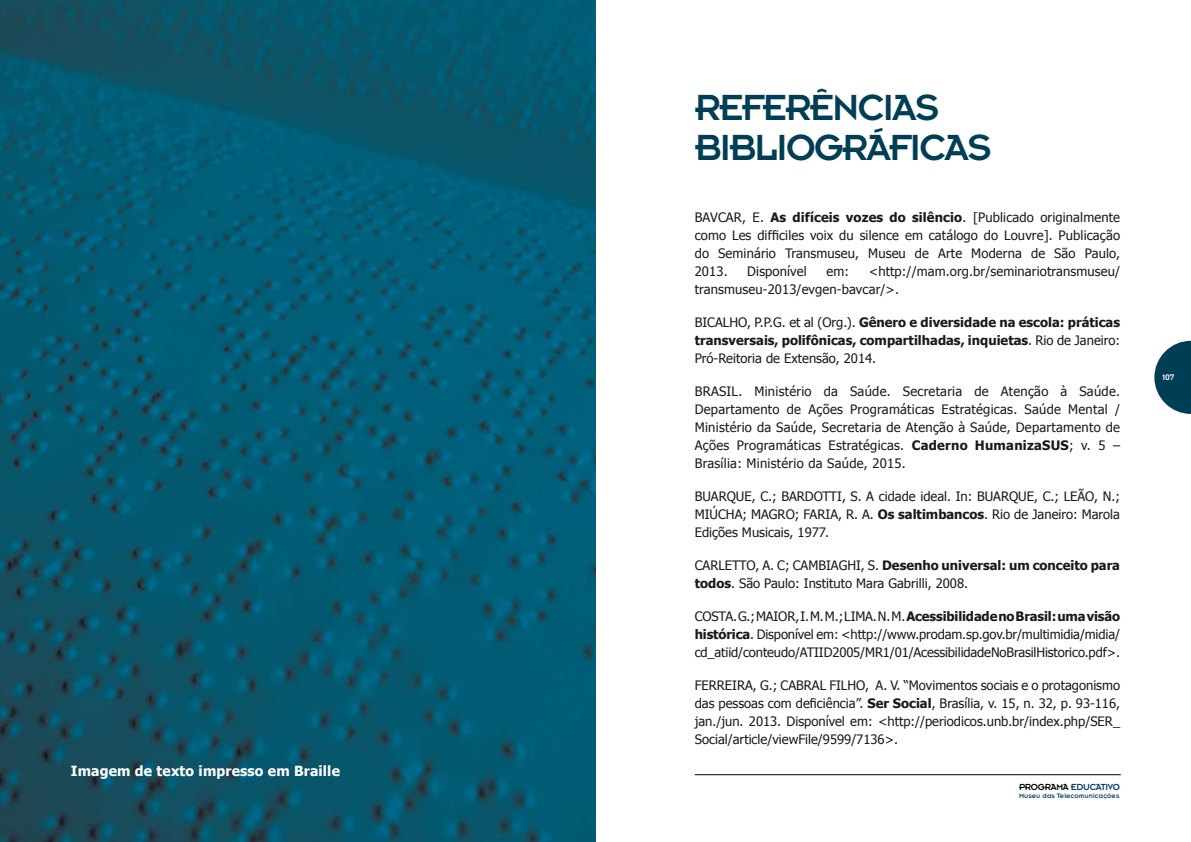
<style>
.page{position:relative;width:1191px;height:842px;background:#fff}
.page>*{position:absolute;margin:0;border:0;box-sizing:border-box;transform-origin:0 0}
.t1{font:40px/40px "Insignia LT Std";letter-spacing:-.04em;color:#003e56}
.t2{font:700 14px "Tahoma";letter-spacing:.01em;color:#fff}
.t3{font:13px/18px "Tahoma";color:#1a1a1a;text-align:justify}
.t4{font:700 13px/18px "Tahoma";color:#1a1a1a;text-align:justify}
.t5{font:9.7px "Insignia LT Std";letter-spacing:-.03em;color:#003a64}
.t6{font:9px "Insignia LT Std";color:#fff}
.t7{font:7.2px "Insignia LT Std";letter-spacing:.015em;color:#003a64}
.s1{font-weight:700}
.s2{font-weight:400}
.s3{color:#000}
</style>
<div class="page">
<img style="left:0;top:0;width:595px;height:842px">
<svg style="left:1154px;top:341px;width:37px;height:73px"></svg>
<hr style="left:694px;top:774px;width:426px;height:1px;background:#000">
<p class="t2" style="left:71px;top:761px;width:271px">Imagem de texto impresso em Braille</p>
<h1 class="t1" style="left:694px;top:87px;width:298px">REFERÊNCIAS<br>BIBLIOGRÁFICAS</h1>
<p class="t3" style="left:694px;top:207px;width:427px">BAVCAR, E. <span class="s1">As difíceis vozes do silêncio</span>. [Publicado originalmente como Les difficiles voix du silence em catálogo do Louvre]. Publicação do Seminário Transmuseu, Museu de Arte Moderna de São Paulo, 2013.</p>
<p class="t3" style="left:747px;top:261px;width:61px">Disponível</p>
<p class="t3" style="left:826px;top:261px;width:24px">em:</p>
<p class="t3" style="left:694px;top:261px;width:427px;text-indent:174px">&lt;http://mam.org.br/seminariotransmuseu/ transmuseu-2013/evgen-bavcar/&gt;.</p>
<p class="t4" style="left:694px;top:312px;width:427px"><span class="s2">BICALHO, P.P.G. et al (Org.).</span> Gênero e diversidade na escola: práticas transversais, polifônicas, compartilhadas, inquietas<span class="s2">. Rio de Janeiro:<br>Pró-Reitoria de Extensão, 2014.</span></p>
<p class="t3" style="left:694px;top:381px;width:427px">BRASIL. Ministério da Saúde. Secretaria de Atenção à Saúde.<br>Departamento de Ações Programáticas Estratégicas. Saúde Mental / Ministério da Saúde, Secretaria de Atenção à Saúde, Departamento de Ações Programáticas Estratégicas. <span class="s1">Caderno HumanizaSUS</span>; v. 5 – Brasília: Ministério da Saúde, 2015.</p>
<p class="t3" style="left:694px;top:486px;width:427px">BUARQUE, C.; BARDOTTI, S. A cidade ideal. In: BUARQUE, C.; LEÃO, N.; MIÚCHA; MAGRO; FARIA, R. A. <span class="s1">Os saltimbancos</span>. Rio de Janeiro: Marola Edições Musicais, 1977.</p>
<p class="t3" style="left:694px;top:555px;width:427px">CARLETTO, A. C; CAMBIAGHI, S. <span class="s1">Desenho universal: um conceito para todos</span>. São Paulo: Instituto Mara Gabrilli, 2008.</p>
<p class="t3" style="left:694px;top:606px;width:427px">COSTA. G.; MAIOR, I. M. M.; LIMA. N. M. <span class="s1">Acessibilidade no Brasil: uma visão histórica</span>. Disponível em: &lt;http://www.prodam.sp.gov.br/multimidia/midia/ cd_atiid/conteudo/ATIID2005/MR1/01/AcessibilidadeNoBrasilHistorico.pdf&gt;.</p>
<p class="t3" style="left:694px;top:675px;width:427px">FERREIRA, G.; CABRAL FILHO, A. V. “Movimentos sociais e o protagonismo das pessoas com deficiência”. <span class="s1">Ser Social</span>, Brasília, v. 15, n. 32, p. 93-116, jan./jun. 2013. Disponível em: &lt;http://periodicos.unb.br/index.php/SER_ Social/article/viewFile/9599/7136&gt;.</p>
<p class="t5" style="left:1019px;top:782px;width:102px"><span class="s3">PROGRAMA</span> EDUCATIVO</p>
<p class="t7" style="left:1019px;top:792px;width:102px">Museu das Telecomunicações</p>
<p class="t6" style="left:1162px;top:373px;width:13px">107</p>
</div>
